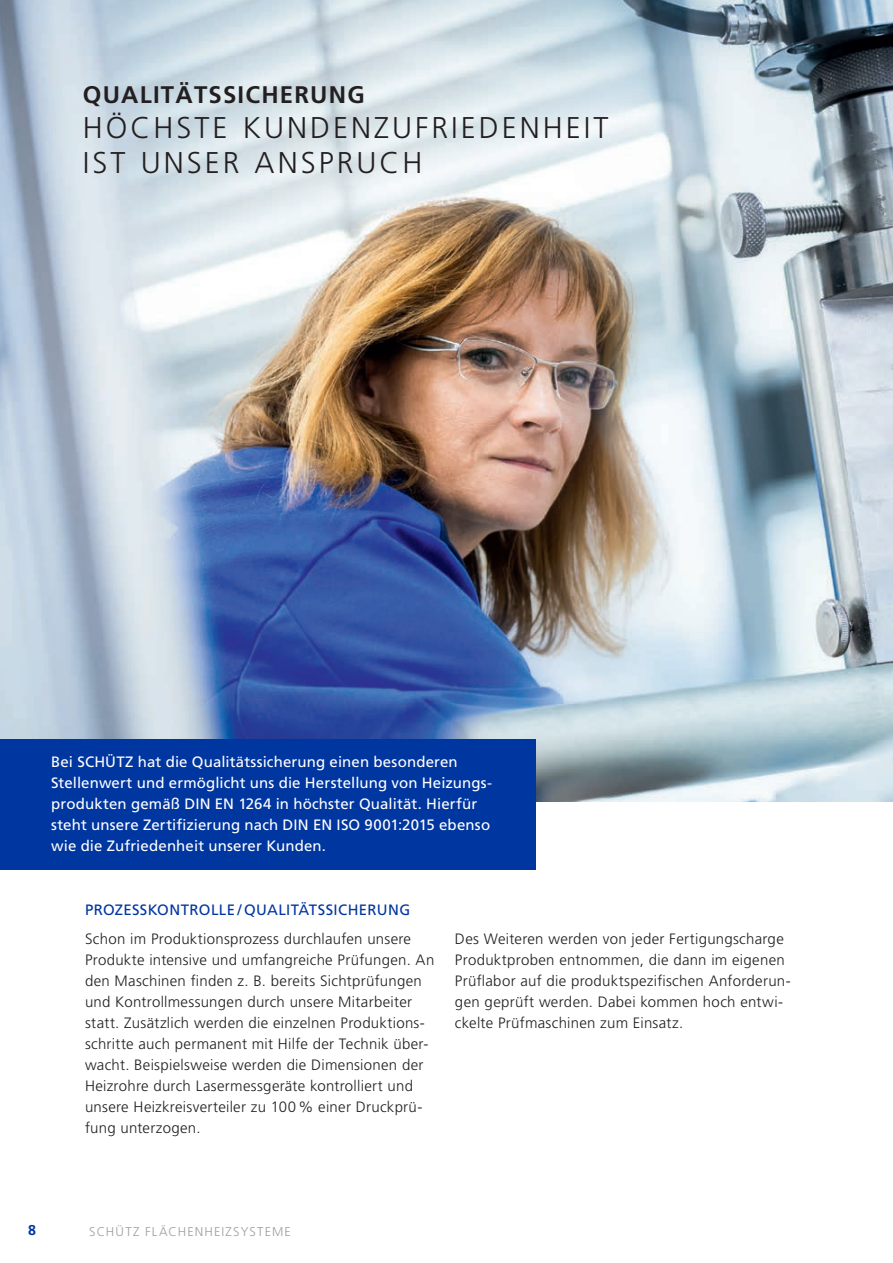
<style>
.page{position:relative;width:893px;height:1263px;background:#fff}
.page>*{position:absolute;margin:0;border:0;box-sizing:border-box;transform-origin:0 0}
.t1{font:300 30px/35.1px "Frutiger LT Pro";letter-spacing:.1em;color:#231f20}
.t2{font:700 24px "Frutiger LT Pro";letter-spacing:.05em;color:#231f20}
.t3{font:300 15px/21px "Frutiger LT Pro";letter-spacing:.02em;color:#231f20}
.t4{font:15px/21px "Frutiger LT Pro";letter-spacing:.01em;color:#fff}
.t5{font:15px "Frutiger LT Pro";letter-spacing:.025em;color:#0036a0}
.t6{font:700 14.25px "Frutiger LT Pro";color:#0036a0}
.t7{font:300 12.75px "Frutiger LT Pro";letter-spacing:.09em;color:#a39d9b}
</style>
<div class="page">
<img style="left:0;top:0;width:893px;height:802px">
<div style="left:0;top:739px;width:536px;height:130px;background:#0036a0"></div>
<h2 class="t2" style="left:83px;top:80px;width:283px">QUALITÄTSSICHERUNG</h2>
<h1 class="t1" style="left:83px;top:110px;width:527px">HÖCHSTE KUNDENZUFRIEDENHEIT<br>IST UNSER ANSPRUCH</h1>
<p class="t4" style="left:51px;top:751px;width:442px">Bei SCHÜTZ hat die Qualitätssicherung einen besonderen Stellenwert und ermöglicht uns die Herstellung von Heizungs&shy;produkten gemäß DIN EN 1264 in höchster Qualität. Hierfür steht unsere Zertifizierung nach DIN EN ISO 9001:2015 ebenso wie die Zufriedenheit unserer Kunden.</p>
<p class="t5" style="left:85px;top:901px;width:327px">PROZESSKONTROLLE / QUALITÄTSSICHERUNG</p>
<p class="t3" style="left:85px;top:928px;width:351px">Schon im Produktionsprozess durchlaufen unsere Produkte intensive und umfangreiche Prüfungen. An den Maschinen finden z. B. bereits Sichtprüfungen und Kontrollmessungen durch unsere Mitarbeiter statt. Zusätzlich werden die einzelnen Produktions&shy;schritte auch permanent mit Hilfe der Technik über&shy;wacht. Beispielsweise werden die Dimensionen der Heizrohre durch Lasermessgeräte kontrolliert und unsere Heizkreisverteiler zu 100% einer Druckprü&shy;fung unterzogen.</p>
<p class="t3" style="left:455px;top:928px;width:337px">Des Weiteren werden von jeder Fertigungscharge Produktproben entnommen, die dann im eigenen Prüflabor auf die produktspezifischen Anforderun&shy;gen geprüft werden. Dabei kommen hoch entwi&shy;ckelte Prüfmaschinen zum Einsatz.</p>
<p class="t6" style="left:28px;top:1222px;width:9px">8</p>
<p class="t7" style="left:89px;top:1224px;width:203px">SCHÜTZ FLÄCHENHEIZSYSTEME</p>
</div>
